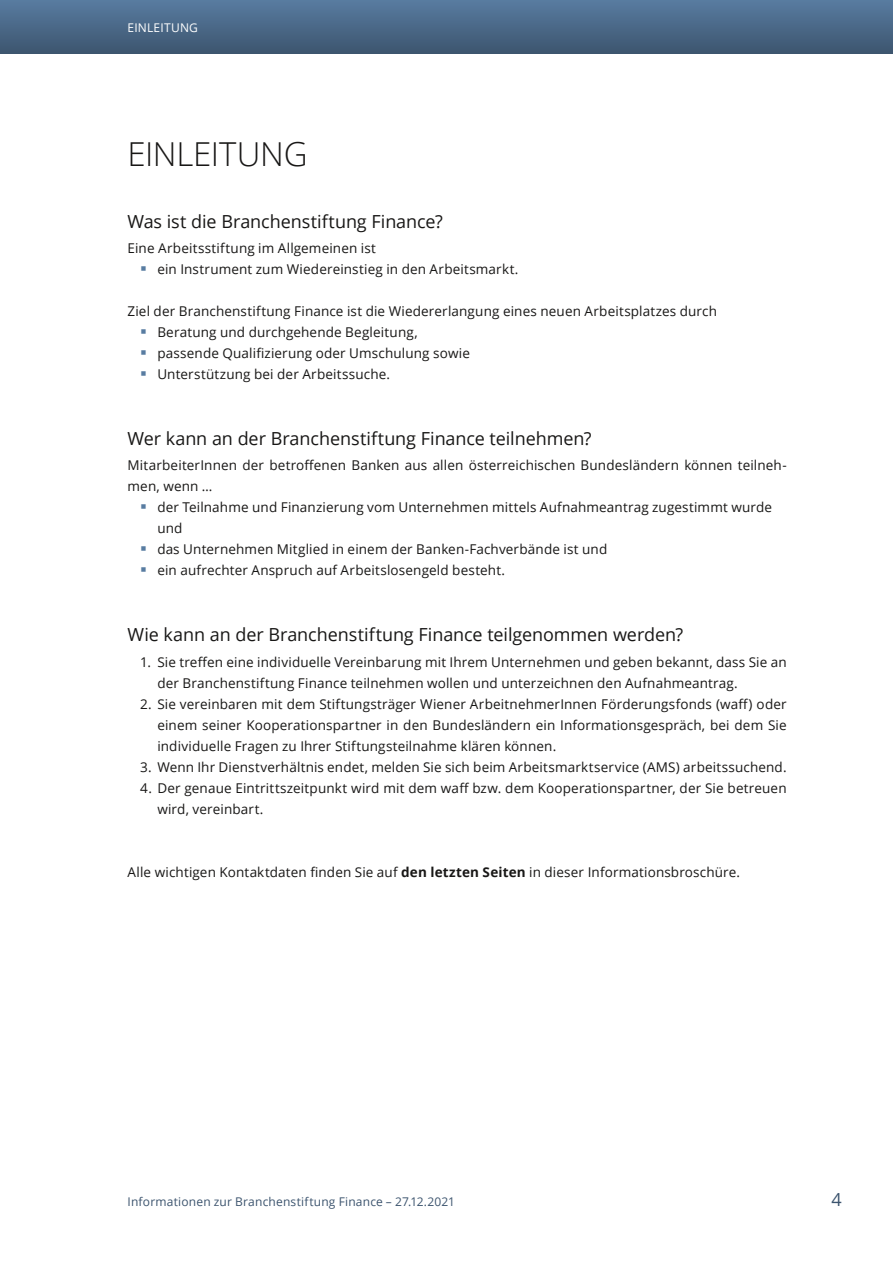
<style>
.page{position:relative;width:893px;height:1263px;background:#fff}
.page>*{position:absolute;margin:0;border:0;box-sizing:border-box;transform-origin:0 0}
.Kapitelüberschrift{font:300 33px "Open Sans";letter-spacing:-.01em;color:#181716}
.OL_2{font:18px "Open Sans";letter-spacing:-.005em;color:#181716}
.t1{font:18px "Open Sans";color:#3c546e}
.Fließtext{font:13.5px/21px "Open Sans";letter-spacing:.01em;color:#181716}
.t2{font:12px "Open Sans";letter-spacing:.015em;color:#3c546e}
.t3{font:12px "Open Sans";letter-spacing:.015em;color:#fff}
.s1{font-weight:700}
</style>
<div class="page">
<div style="left:0;top:0;width:893px;height:54px;background:linear-gradient(to bottom,#587ca0,#3d566f)"></div>
<p class="t3" style="left:128px;top:19px;width:72px">EINLEITUNG</p>
<p class="Kapitelüberschrift" style="left:128px;top:131px;width:181px">EINLEITUNG</p>
<p class="OL_2" style="left:128px;top:209px;width:317px">Was ist die Branchenstiftung Finance?</p>
<p class="Fließtext" style="left:128px;top:237px;width:250px">Eine Arbeitsstiftung im Allgemeinen ist</p>
<p class="Fließtext" style="left:157px;top:258px;width:363px">ein Instrument zum Wiedereinstieg in den Arbeitsmarkt.</p>
<p class="Fließtext" style="left:128px;top:300px;width:591px">Ziel der Branchenstiftung Finance ist die Wiedererlangung eines neuen Arbeitsplatzes durch</p>
<p class="Fließtext" style="left:157px;top:321px;width:262px">Beratung und durchgehende Begleitung,</p>
<p class="Fließtext" style="left:157px;top:342px;width:314px">passende Qualifizierung oder Umschulung sowie</p>
<p class="Fließtext" style="left:157px;top:363px;width:234px">Unterstützung bei der Arbeitssuche.</p>
<p class="OL_2" style="left:128px;top:426px;width:465px">Wer kann an der Branchenstiftung Finance teilnehmen?</p>
<p class="Fließtext" style="left:128px;top:455px;width:661px">MitarbeiterInnen der betroffenen Banken aus allen österreichischen Bundesländern können teilneh&shy;men, wenn …</p>
<p class="Fließtext" style="left:157px;top:497px;width:616px">der Teilnahme und Finanzierung vom Unternehmen mittels Aufnahmeantrag zugestimmt wurde und</p>
<p class="Fließtext" style="left:157px;top:539px;width:451px">das Unternehmen Mitglied in einem der Banken-Fachverbände ist und</p>
<p class="Fließtext" style="left:157px;top:560px;width:349px">ein aufrechter Anspruch auf Arbeitslosengeld besteht.</p>
<p class="OL_2" style="left:128px;top:622px;width:557px">Wie kann an der Branchenstiftung Finance teilgenommen werden?</p>
<p class="Fließtext" style="left:157px;top:651px;width:631px;text-indent:-17px">1. Sie treffen eine individuelle Vereinbarung mit Ihrem Unternehmen und geben bekannt, dass Sie an der Branchenstiftung Finance teilnehmen wollen und unterzeichnen den Aufnahmeantrag.</p>
<p class="Fließtext" style="left:157px;top:693px;width:631px;text-align:justify;text-indent:-17px">2. Sie vereinbaren mit dem Stiftungsträger Wiener ArbeitnehmerInnen Förderungsfonds (waff) oder einem seiner Kooperationspartner in den Bundesländern ein Informationsgespräch, bei dem Sie individuelle Fragen zu Ihrer Stiftungsteilnahme klären können.</p>
<p class="Fließtext" style="left:140px;top:756px;width:648px">3. Wenn Ihr Dienstverhältnis endet, melden Sie sich beim Arbeitsmarktservice (AMS) arbeitssuchend.</p>
<p class="Fließtext" style="left:157px;top:777px;width:631px;text-indent:-17px">4. Der genaue Eintrittszeitpunkt wird mit dem waff bzw. dem Kooperationspartner, der Sie betreuen wird, vereinbart.</p>
<p class="Fließtext" style="left:128px;top:861px;width:614px">Alle wichtigen Kontaktdaten finden Sie auf <span class="s1">den letzten Seiten</span> in dieser Informationsbroschüre.</p>
<p class="t2" style="left:128px;top:1193px;width:329px">Informationen zur Branchenstiftung Finance – 27.12.2021</p>
<h2 class="t1" style="left:831px;top:1187px;width:12px">4</h2>
</div>
